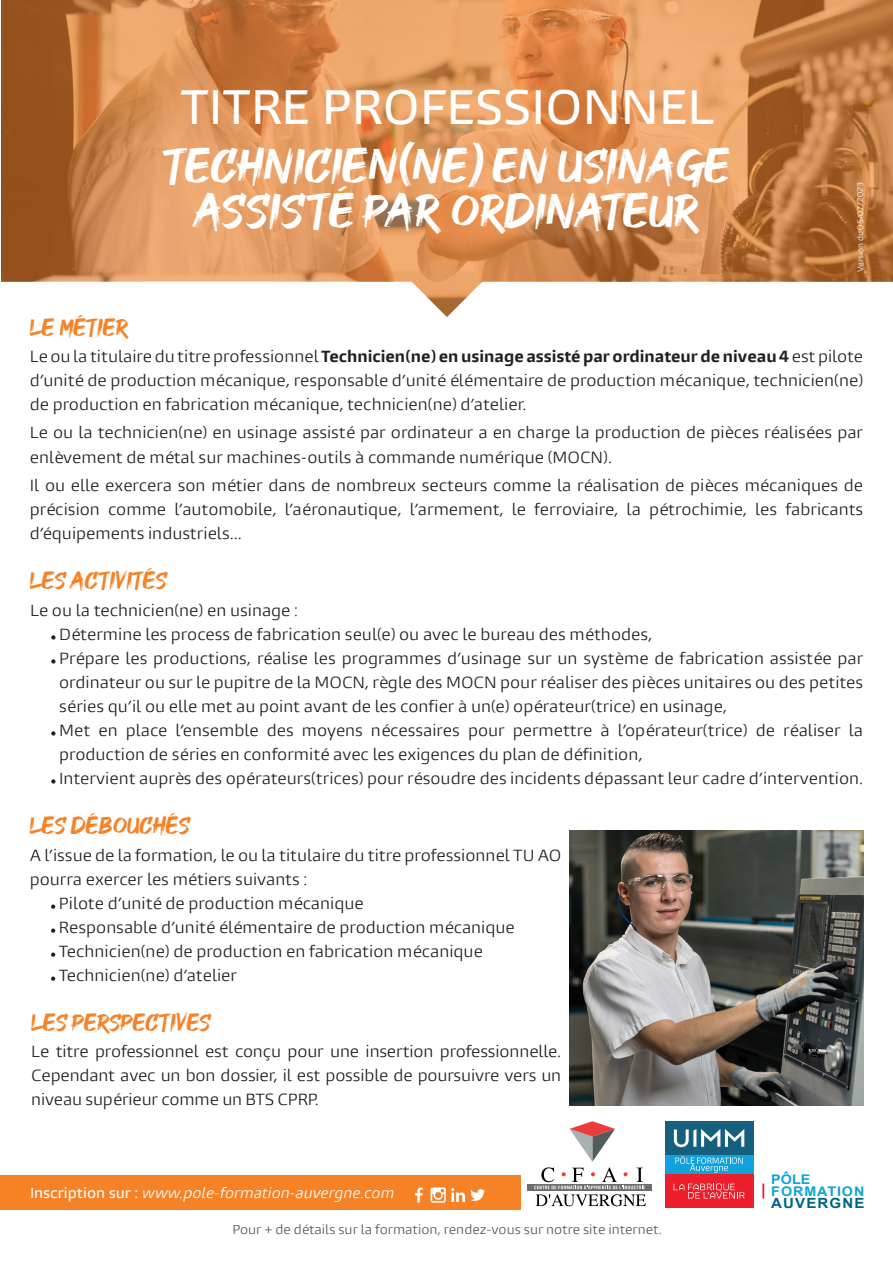
<style>
.page{position:relative;width:893px;height:1263px;background:#fff}
.page>*{position:absolute;margin:0;border:0;box-sizing:border-box;transform-origin:0 0}
.t1{font:48px/45px "GOODBRUSH";color:#fff;text-align:center}
.t2{font:500 45px "Burlingame Pro";color:#fff}
.t3{font:24px "GOODBRUSH";color:#f58227}
.t4{font:15px/24px "Burlingame Pro";color:#231f20;text-align:justify}
.t5{font:700 13.95px "Arial";letter-spacing:.075em;color:#016484;scale:1.08 1}
.t6{font:italic 13.5px "Burlingame Pro";color:#fff}
.t7{font:700 13.35px/12.3px "Arial";letter-spacing:.065em;color:#0ca4dc;scale:1.08 1}
.t8{font:12px "Burlingame Pro";color:#57585a}
.t9{font:7.5px "Burlingame Pro";color:#fff}
.s1{font-style:inherit}
.s2{font-weight:700}
.s3{font-weight:500;font-style:normal}
</style>
<div class="page">
<svg style="left:1px;top:0;width:892px;height:317px;background:#d69663"></svg>
<svg style="left:51px;top:635px;width:5px;height:4px"></svg>
<svg style="left:51px;top:659px;width:5px;height:4px"></svg>
<svg style="left:51px;top:731px;width:5px;height:4px"></svg>
<svg style="left:51px;top:779px;width:5px;height:4px"></svg>
<svg style="left:51px;top:904px;width:4px;height:5px"></svg>
<svg style="left:51px;top:928px;width:4px;height:5px"></svg>
<svg style="left:51px;top:952px;width:4px;height:5px"></svg>
<svg style="left:51px;top:976px;width:4px;height:5px"></svg>
<div style="left:665px;top:1121px;width:88px;height:34px;background:#15607e"></div>
<svg style="left:674px;top:1129px;width:70px;height:18px"></svg>
<div style="left:665px;top:1174px;width:88px;height:34px;background:#ed1e2b"></div>
<svg style="left:674px;top:1183px;width:71px;height:15px"></svg>
<div style="left:665px;top:1155px;width:88px;height:19px;background:#0fa2dc"></div>
<svg style="left:675px;top:1156px;width:68px;height:17px"></svg>
<svg style="left:762px;top:1183px;width:2px;height:15px"></svg>
<div style="left:527px;top:1184px;width:125px;height:7px;background:#6c6d70"></div>
<svg style="left:534px;top:1121px;width:112px;height:85px"></svg>
<img style="left:570px;top:830px;width:293px;height:276px">
<div style="left:0;top:1176px;width:521px;height:34px;background:#f58227"></div>
<img style="left:414px;top:1187px;width:32px;height:16px">
<img style="left:451px;top:1188px;width:34px;height:14px">
<p class="t2" style="left:180px;top:78px;width:536px">TITRE PROFESSIONNEL</p>
<p class="t1" style="left:164px;top:145px;width:568px"><span class="s1">TECHNICIEN(NE)</span> EN USINAGE<br>ASSISTÉ PAR ORDINATEUR</p>
<p class="t9" style="left:856px;top:272px;width:92px;rotate:-90deg">Version du 05/07/2023</p>
<p class="t3" style="left:30px;top:314px;width:100px">LE MÉTIER</p>
<p class="t4" style="left:30px;top:345px;width:835px">Le ou la titulaire du titre professionnel <span class="s2">Technicien(ne) en usinage assisté par ordinateur de niveau 4</span> est pilote d’unité de production mécanique, responsable d’unité élémentaire de production mécanique, technicien(ne) de production en fabrication mécanique, technicien(ne) d’atelier.</p>
<p class="t4" style="left:30px;top:421px;width:835px">Le ou la technicien(ne) en usinage assisté par ordinateur a en charge la production de pièces réalisées par enlèvement de métal sur machines-outils à commande numérique (MOCN).</p>
<p class="t4" style="left:30px;top:473px;width:835px">Il ou elle exercera son métier dans de nombreux secteurs comme la réalisation de pièces mécaniques de précision comme l’automobile, l’aéronautique, l’armement, le ferroviaire, la pétrochimie, les fabricants d’équipements industriels...</p>
<p class="t3" style="left:30px;top:567px;width:139px">LES ACTIVITÉS</p>
<p class="t4" style="left:30px;top:598px;width:270px">Le ou la technicien(ne) en usinage :</p>
<p class="t4" style="left:59px;top:622px;width:595px">Détermine les process de fabrication seul(e) ou avec le bureau des méthodes,</p>
<p class="t4" style="left:59px;top:646px;width:806px">Prépare les productions, réalise les programmes d’usinage sur un système de fabrication assistée par ordinateur ou sur le pupitre de la MOCN, règle des MOCN pour réaliser des pièces unitaires ou des petites séries qu’il ou elle met au point avant de les confier à un(e) opérateur(trice) en usinage,</p>
<p class="t4" style="left:59px;top:718px;width:805px">Met en place l’ensemble des moyens nécessaires pour permettre à l’opérateur(trice) de réaliser la production de séries en conformité avec les exigences du plan de définition,</p>
<p class="t4" style="left:59px;top:766px;width:806px">Intervient auprès des opérateurs(trices) pour résoudre des incidents dépassant leur cadre d’intervention.</p>
<p class="t3" style="left:30px;top:811px;width:162px">LES DÉBOUCHÉS</p>
<p class="t4" style="left:30px;top:843px;width:533px">A l’issue de la formation, le ou la titulaire du titre professionnel TU AO pourra exercer les métiers suivants :</p>
<p class="t4" style="left:59px;top:891px;width:306px">Pilote d’unité de production mécanique</p>
<p class="t4" style="left:59px;top:915px;width:457px">Responsable d’unité élémentaire de production mécanique</p>
<p class="t4" style="left:59px;top:939px;width:426px">Technicien(ne) de production en fabrication mécanique</p>
<p class="t4" style="left:59px;top:963px;width:180px">Technicien(ne) d’atelier</p>
<p class="t3" style="left:31px;top:1009px;width:182px">LES PERSPECTIVES</p>
<p class="t4" style="left:31px;top:1040px;width:532px">Le titre professionnel est conçu pour une insertion professionnelle.<br>Cependant avec un bon dossier, il est possible de poursuivre vers un niveau supérieur comme un BTS CPRP.</p>
<p class="t6" style="left:30px;top:1184px;width:366px"><span class="s3">Inscription sur :</span> www.pole-formation-auvergne.com</p>
<p class="t8" style="left:232px;top:1222px;width:431px">Pour + de détails sur la formation, rendez-vous sur notre site internet.</p>
<p class="t7" style="left:771px;top:1173px;width:88px">PÔLE<br>FORMATION</p>
<p class="t5" style="left:771px;top:1194px;width:88px">AUVERGNE</p>
</div>
